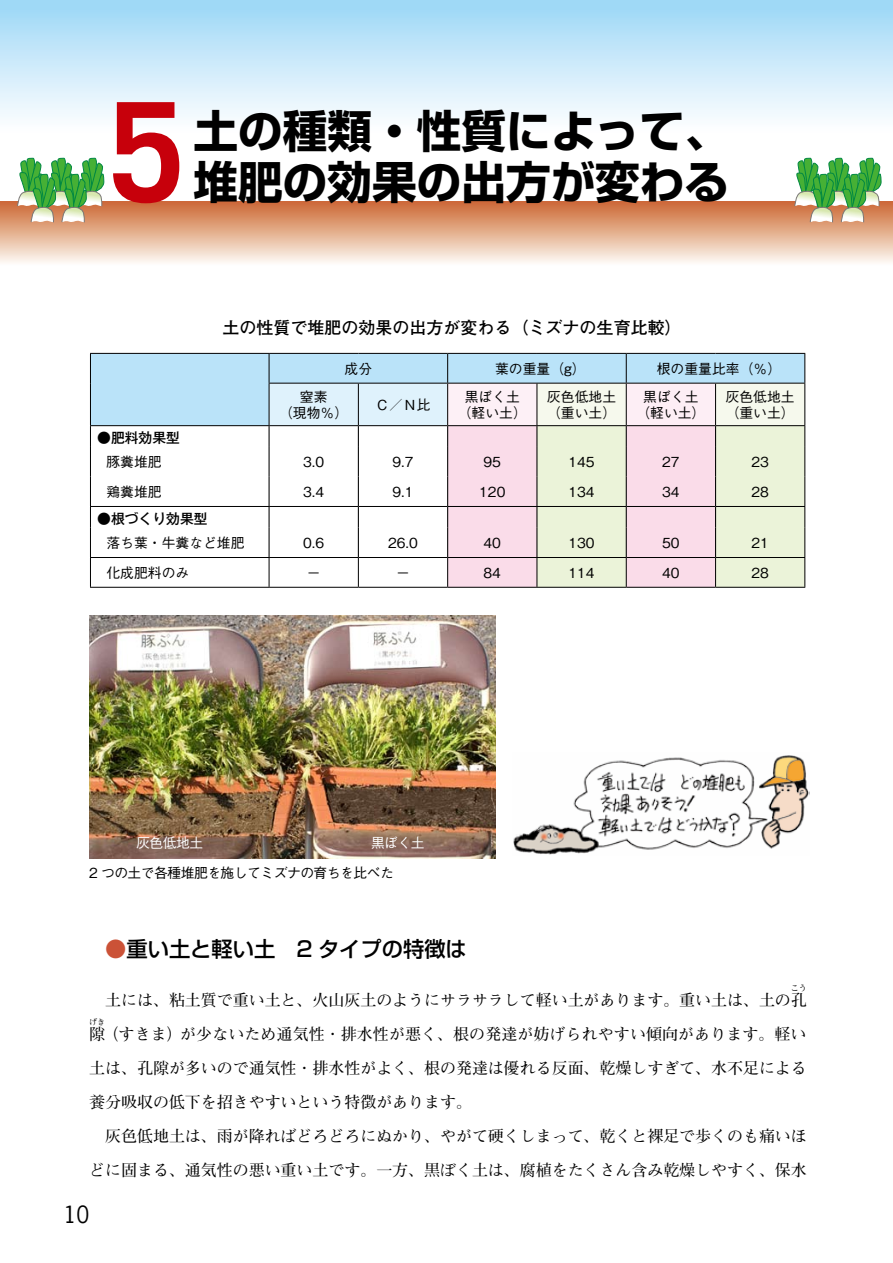
<style>
.page{position:relative;width:893px;height:1263px;background:#fff}
.page>*{position:absolute;margin:0;border:0;box-sizing:border-box;transform-origin:0 0}
.t1{font:700 138.15px "Trade Gothic";color:#c7000b}
.t2{font:700 44.7px/51px "Shin Go Pro";color:#000}
.t3{font:22.35px "News Gothic Std";color:#000}
.t4{font:500 21.3px "Shin Go Pro";color:#000}
.t5{font:700 16.95px "Futo Go B101 Pro";color:#000}
.t6{font:700 15.9px/34px "Futo Min A101 Pro";color:#000}
.t7{font:500 13.8px/15.9px "Gothic BBB Pro";color:#000;text-align:center}
.t8{font:500 13.8px "Gothic BBB Pro";letter-spacing:-.04em;color:#000}
.t9{font:500 13.8px "Gothic MB101 Pro";color:#000}
.t10{font:500 13.8px "Gothic BBB Pro";letter-spacing:-.04em;color:#fff}
.t11{font:700 7.95px "Futo Min A101 Pro";color:#000}
.s1{color:#cb5237}
</style>
<div class="page">
<div style="left:0;top:0;width:893px;height:137px;background:linear-gradient(to bottom,#9cd7f6,#fff)"></div>
<div style="left:0;top:202px;width:893px;height:64px;background:linear-gradient(to bottom,#cc6832,#fefdf7)"></div>
<svg style="left:794px;top:157px;width:88px;height:66px"></svg>
<svg style="left:17px;top:157px;width:87px;height:66px"></svg>
<img style="left:513px;top:755px;width:296px;height:100px">
<div style="left:91px;top:354px;width:178px;height:71px;background:#bae3f9"></div>
<svg style="left:90px;top:426px;width:1px;height:21px"></svg>
<hr style="left:90px;top:447px;width:1px;height:30px;background:#000">
<hr style="left:90px;top:506px;width:179px;height:1px;background:#000">
<hr style="left:90px;top:557px;width:179px;height:1px;background:#000">
<svg style="left:90px;top:477px;width:1px;height:110px"></svg>
<hr style="left:90px;top:587px;width:179px;height:1px;background:#000">
<hr style="left:269px;top:587px;width:89px;height:1px;background:#000">
<hr style="left:358px;top:587px;width:90px;height:1px;background:#000">
<hr style="left:448px;top:587px;width:89px;height:1px;background:#000">
<hr style="left:537px;top:587px;width:89px;height:1px;background:#000">
<hr style="left:626px;top:587px;width:90px;height:1px;background:#000">
<hr style="left:716px;top:587px;width:89px;height:1px;background:#000">
<hr style="left:90px;top:353px;width:179px;height:1px;background:#000">
<svg style="left:90px;top:354px;width:1px;height:29px"></svg>
<hr style="left:90px;top:383px;width:1px;height:42px;background:#000">
<hr style="left:90px;top:425px;width:179px;height:1px;background:#000">
<hr style="left:269px;top:353px;width:89px;height:1px;background:#000">
<hr style="left:358px;top:353px;width:90px;height:1px;background:#000">
<hr style="left:448px;top:353px;width:89px;height:1px;background:#000">
<hr style="left:537px;top:353px;width:89px;height:1px;background:#000">
<hr style="left:626px;top:353px;width:90px;height:1px;background:#000">
<hr style="left:716px;top:353px;width:89px;height:1px;background:#000">
<svg style="left:269px;top:354px;width:536px;height:233px"></svg>
<hr style="left:269px;top:383px;width:89px;height:1px;background:#000">
<hr style="left:269px;top:384px;width:1px;height:41px;background:#000">
<hr style="left:358px;top:383px;width:90px;height:1px;background:#000">
<hr style="left:358px;top:384px;width:1px;height:41px;background:#000">
<hr style="left:448px;top:383px;width:89px;height:1px;background:#000">
<hr style="left:447px;top:384px;width:1px;height:41px;background:#000">
<hr style="left:537px;top:383px;width:89px;height:1px;background:#000">
<hr style="left:536px;top:384px;width:1px;height:41px;background:#000">
<hr style="left:626px;top:383px;width:90px;height:1px;background:#000">
<hr style="left:626px;top:384px;width:1px;height:41px;background:#000">
<hr style="left:716px;top:383px;width:89px;height:1px;background:#000">
<hr style="left:715px;top:384px;width:1px;height:41px;background:#000">
<hr style="left:804px;top:384px;width:1px;height:41px;background:#000">
<hr style="left:269px;top:425px;width:89px;height:1px;background:#000">
<hr style="left:358px;top:425px;width:90px;height:1px;background:#000">
<hr style="left:448px;top:425px;width:89px;height:1px;background:#000">
<hr style="left:537px;top:425px;width:89px;height:1px;background:#000">
<hr style="left:626px;top:425px;width:90px;height:1px;background:#000">
<hr style="left:716px;top:425px;width:89px;height:1px;background:#000">
<img style="left:89px;top:615px;width:406px;height:243px">
<h1 class="t1" style="left:108px;top:68px;width:78px">5</h1>
<h2 class="t2" style="left:193px;top:101px;width:537px">土の種類・性質によって、堆肥の効果の出方が変わる</h2>
<p class="t5" style="left:222px;top:314px;width:461px">土の性質で堆肥の効果の出方が変わる（ミズナの生育比較）</p>
<p class="t7" style="left:345px;top:359px;width:29px">成分</p>
<p class="t7" style="left:495px;top:359px;width:92px">葉の重量（g）</p>
<p class="t7" style="left:657px;top:359px;width:126px">根の重量比率（％）</p>
<p class="t7" style="left:279px;top:387px;width:71px">窒素<br>（現物％）</p>
<p class="t7" style="left:375px;top:395px;width:57px">Ｃ／Ｎ比</p>
<p class="t7" style="left:458px;top:387px;width:71px">黒ぼく土（軽い土）</p>
<p class="t7" style="left:547px;top:387px;width:71px;text-align:left">灰色低地土（重い土）</p>
<p class="t7" style="left:636px;top:387px;width:71px">黒ぼく土（軽い土）</p>
<p class="t7" style="left:726px;top:387px;width:71px;text-align:left">灰色低地土（重い土）</p>
<p class="t9" style="left:97px;top:426px;width:84px">●肥料効果型</p>
<p class="t7" style="left:93px;top:452px;width:71px">　豚糞堆肥</p>
<p class="t7" style="left:303px;top:452px;width:22px">3.0</p>
<p class="t7" style="left:392px;top:452px;width:22px">9.7</p>
<p class="t7" style="left:484px;top:452px;width:19px">95</p>
<p class="t7" style="left:569px;top:452px;width:28px">145</p>
<p class="t7" style="left:662px;top:452px;width:19px">27</p>
<p class="t7" style="left:751px;top:452px;width:19px">23</p>
<p class="t7" style="left:93px;top:482px;width:71px">　鶏糞堆肥</p>
<p class="t7" style="left:303px;top:482px;width:22px">3.4</p>
<p class="t7" style="left:392px;top:482px;width:22px">9.1</p>
<p class="t7" style="left:479px;top:482px;width:28px">120</p>
<p class="t7" style="left:569px;top:482px;width:28px">134</p>
<p class="t7" style="left:662px;top:482px;width:19px">34</p>
<p class="t7" style="left:751px;top:482px;width:19px">28</p>
<p class="t9" style="left:97px;top:507px;width:112px">●根づくり効果型</p>
<p class="t7" style="left:93px;top:533px;width:154px">　落ち葉・牛糞など堆肥</p>
<p class="t7" style="left:303px;top:533px;width:22px">0.6</p>
<p class="t7" style="left:388px;top:533px;width:31px">26.0</p>
<p class="t7" style="left:484px;top:533px;width:19px">40</p>
<p class="t7" style="left:569px;top:533px;width:28px">130</p>
<p class="t7" style="left:662px;top:533px;width:19px">50</p>
<p class="t7" style="left:751px;top:533px;width:19px">21</p>
<p class="t7" style="left:93px;top:563px;width:98px">　化成肥料のみ</p>
<p class="t7" style="left:307px;top:563px;width:15px">－</p>
<p class="t7" style="left:396px;top:563px;width:15px">－</p>
<p class="t7" style="left:484px;top:563px;width:19px">84</p>
<p class="t7" style="left:569px;top:563px;width:28px">114</p>
<p class="t7" style="left:662px;top:563px;width:19px">40</p>
<p class="t7" style="left:751px;top:563px;width:19px">28</p>
<p class="t10" style="left:136px;top:832px;width:68px">灰色低地土</p>
<p class="t10" style="left:371px;top:832px;width:55px">黒ぼく土</p>
<p class="t8" style="left:89px;top:862px;width:306px">2 つの土で各種堆肥を施してミズナの育ちを比べた</p>
<h3 class="t4" style="left:105px;top:931px;width:363px"><span class="s1">●</span>重い土と軽い土　2 タイプの特徴は</h3>
<p class="t6" style="left:89px;top:981px;width:719px">　土には、粘土質で重い土と、火山灰土のようにサラサラして軽い土があります。重い土は、土の孔</p>
<p class="t11" style="left:791px;top:982px;width:17px">こう</p>
<p class="t11" style="left:89px;top:1016px;width:17px">げき</p>
<p class="t6" style="left:89px;top:1015px;width:719px;text-indent:13px">（すきま）が少ないため通気性・排水性が悪く、根の発達が妨げられやすい傾向があります。軽い土は、孔隙が多いので通気性・排水性がよく、根の発達は優れる反面、乾燥しすぎて、水不足による養分吸収の低下を招きやすいという特徴があります。<br>　灰色低地土は、雨が降ればどろどろにぬかり、やがて硬くしまって、乾くと裸足で歩くのも痛いほどに固まる、通気性の悪い重い土です。一方、黒ぼく土は、腐植をたくさん含み乾燥しやすく、保水</p>
<p class="t6" style="left:89px;top:1015px;width:17px">隙</p>
<h3 class="t3" style="left:64px;top:1200px;width:27px">10</h3>
</div>
